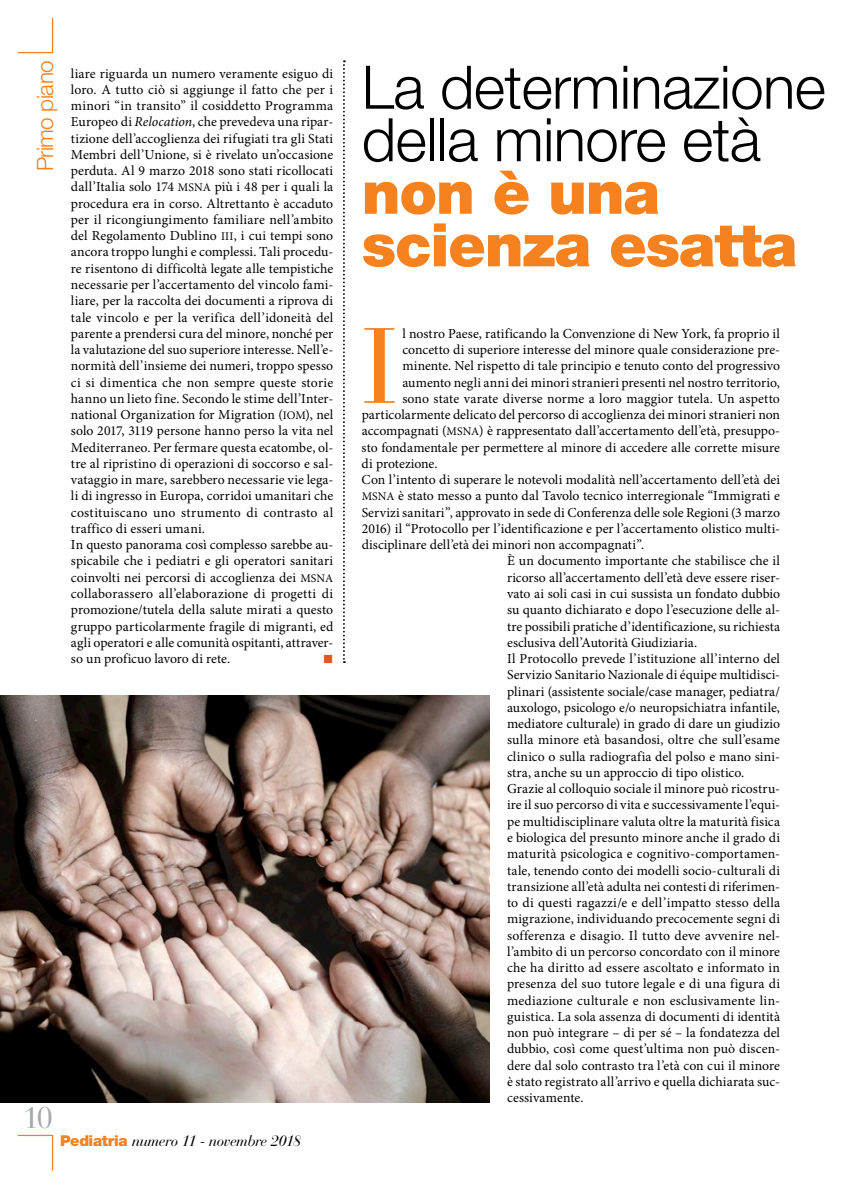
<style>
.page{position:relative;width:851px;height:1188px;background:#fff}
.page>*{position:absolute;margin:0;border:0;box-sizing:border-box;transform-origin:0 0}
.t1{font:106.12px "Bauer Bodoni";color:#f5811f}
.t2{font:300 60px/52.5px "Helvetica Neue";letter-spacing:-.01em;color:#000}
.t3{font:900 60px/52.5px "Helvetica Neue";letter-spacing:-.02em;color:#f5811f}
.t4{font:30px "Bauer Bodoni";color:#a6a9ac}
.t5{font:300 22.5px "Helvetica Neue";letter-spacing:-.025em;color:#f5811f}
.t6{font:italic 15px "Bauer Bodoni";letter-spacing:-.03em;color:#000}
.t7{font:13.75px/16.2px "Minion Pro";letter-spacing:.005em;color:#000}
.s1{font-style:italic}
.s2{font-size:11.75px}
.s3{font-family:"Helvetica Neue";font-weight:900;font-style:normal;color:#f5811f}
</style>
<div class="page">
<img style="left:0;top:695px;width:489px;height:407px">
<svg style="left:343px;top:60px;width:2px;height:602px"></svg>
<svg style="left:17px;top:1134px;width:37px;height:37px"></svg>
<svg style="left:17px;top:17px;width:37px;height:37px"></svg>
<h3 class="t5" style="left:31px;top:171px;width:113px;rotate:-90deg">Primo piano</h3>
<p class="t7" style="left:71px;top:65px;width:264px">liare riguarda un numero veramente esiguo di loro. A tutto ciò si aggiunge il fatto che per i minori “in transito” il cosiddetto Programma Europeo di <span class="s1">Relocation</span>, che prevedeva una ripar&shy;tizione dell’accoglienza dei rifugiati tra gli Stati Membri dell’Unione, si è rivelato un’occasione perduta. Al 9 marzo 2018 sono stati ricollocati dall’Italia solo 174 <span class="s2">MSNA</span> più i 48 per i quali la procedura era in corso. Altrettanto è accaduto per il ricongiungimento familiare nell’ambito del Regolamento Dublino <span class="s2">III</span>, i cui tempi sono ancora troppo lunghi e complessi. Tali procedu&shy;re risentono di difficoltà legate alle tempistiche necessarie per l’accertamento del vincolo fami&shy;liare, per la raccolta dei documenti a riprova di tale vincolo e per la verifica dell’idoneità del parente a prendersi cura del minore, nonché per la valutazione del suo superiore interesse. Nell’e&shy;normità dell’insieme dei numeri, troppo spesso ci si dimentica che non sempre queste storie hanno un lieto fine. Secondo le stime dell’Inter&shy;national Organization for Migration (<span class="s2">IOM</span>), nel solo 2017, 3119 persone hanno perso la vita nel Mediterraneo. Per fermare questa ecatombe, ol&shy;tre al ripristino di operazioni di soccorso e sal&shy;vataggio in mare, sarebbero necessarie vie lega&shy;li di ingresso in Europa, corridoi umanitari che costituiscano uno strumento di contrasto al traffico di esseri umani.<br>In questo panorama così complesso sarebbe au&shy;spicabile che i pediatri e gli operatori sanitari coinvolti nei percorsi di accoglienza dei <span class="s2">MSNA </span>collaborassero all’elaborazione di progetti di promozione/tutela della salute mirati a questo gruppo particolarmente fragile di migranti, ed agli operatori e alle comunità ospitanti, attraver&shy;so un proficuo lavoro di rete.</p>
<h3 class="t4" style="left:23px;top:1099px;width:32px">10</h3>
<p class="t6" style="left:60px;top:1130px;width:242px"><span class="s3">Pediatria</span> numero 11 - novembre 2018</p>
<h2 class="t2" style="left:361px;top:60px;width:465px">La determinazione della minore età</h2>
<h2 class="t3" style="left:361px;top:166px;width:437px">non è una scienza esatta</h2>
<h1 class="t1" style="left:361px;top:303px;width:37px">I</h1>
<p class="t7" style="left:402px;top:325px;width:379px">l nostro Paese, ratificando la Convenzione di New York, fa proprio il</p>
<p class="t7" style="left:402px;top:341px;width:379px">concetto di superiore interesse del minore quale considerazione pre-</p>
<p class="t7" style="left:402px;top:358px;width:379px">minente. Nel rispetto di tale principio e tenuto conto del progressivo</p>
<p class="t7" style="left:402px;top:374px;width:379px">aumento negli anni dei minori stranieri presenti nel nostro territorio,</p>
<p class="t7" style="left:402px;top:390px;width:379px">sono state varate diverse norme a loro maggior tutela. Un aspetto</p>
<p class="t7" style="left:361px;top:406px;width:420px">particolarmente delicato del percorso di accoglienza dei minori stranieri non</p>
<p class="t7" style="left:361px;top:423px;width:420px">accompagnati (<span class="s2">MSNA</span>) è rappresentato dall’accertamento dell’età, presuppo-</p>
<p class="t7" style="left:361px;top:439px;width:420px">sto fondamentale per permettere al minore di accedere alle corrette misure</p>
<p class="t7" style="left:361px;top:455px;width:77px">di protezione.</p>
<p class="t7" style="left:361px;top:471px;width:420px">Con l’intento di superare le notevoli modalità nell’accertamento dell’età dei</p>
<p class="t7" style="left:361px;top:488px;width:420px"><span class="s2">MSNA</span> è stato messo a punto dal Tavolo tecnico interregionale “Immigrati e</p>
<p class="t7" style="left:361px;top:504px;width:420px">Servizi sanitari”, approvato in sede di Conferenza delle sole Regioni (3 marzo</p>
<p class="t7" style="left:361px;top:520px;width:420px">2016) il “Protocollo per l’identificazione e per l’accertamento olistico multi-</p>
<p class="t7" style="left:361px;top:536px;width:284px">disciplinare dell’età dei minori non accompagnati”.</p>
<p class="t7" style="left:507px;top:553px;width:274px">È un documento importante che stabilisce che il</p>
<p class="t7" style="left:507px;top:569px;width:274px">ricorso all’accertamento dell’età deve essere riser-</p>
<p class="t7" style="left:507px;top:585px;width:274px">vato ai soli casi in cui sussista un fondato dubbio</p>
<p class="t7" style="left:507px;top:601px;width:274px">su quanto dichiarato e dopo l’esecuzione delle al-</p>
<p class="t7" style="left:507px;top:618px;width:274px">tre possibili pratiche d’identificazione, su richiesta</p>
<p class="t7" style="left:507px;top:634px;width:192px">esclusiva dell’Autorità Giudiziaria.</p>
<p class="t7" style="left:507px;top:650px;width:274px">Il Protocollo prevede l’istituzione all’interno del</p>
<p class="t7" style="left:507px;top:666px;width:274px">Servizio Sanitario Nazionale di équipe multidisci-</p>
<p class="t7" style="left:507px;top:683px;width:274px">plinari (assistente sociale/case manager, pediatra/</p>
<p class="t7" style="left:507px;top:699px;width:274px">auxologo, psicologo e/o neuropsichiatra infantile,</p>
<p class="t7" style="left:507px;top:715px;width:274px">mediatore culturale) in grado di dare un giudizio</p>
<p class="t7" style="left:507px;top:731px;width:274px">sulla minore età basandosi, oltre che sull’esame</p>
<p class="t7" style="left:507px;top:748px;width:274px">clinico o sulla radiografia del polso e mano sini-</p>
<p class="t7" style="left:507px;top:764px;width:239px">stra, anche su un approccio di tipo olistico.</p>
<p class="t7" style="left:507px;top:780px;width:274px">Grazie al colloquio sociale il minore può ricostru-</p>
<p class="t7" style="left:507px;top:796px;width:274px">ire il suo percorso di vita e successivamente l’equi-</p>
<p class="t7" style="left:507px;top:813px;width:274px">pe multidisciplinare valuta oltre la maturità fisica</p>
<p class="t7" style="left:507px;top:829px;width:274px">e biologica del presunto minore anche il grado di</p>
<p class="t7" style="left:507px;top:845px;width:274px">maturità psicologica e cognitivo-comportamen-</p>
<p class="t7" style="left:507px;top:861px;width:274px">tale, tenendo conto dei modelli socio-culturali di</p>
<p class="t7" style="left:507px;top:878px;width:274px">transizione all’età adulta nei contesti di riferimen-</p>
<p class="t7" style="left:507px;top:894px;width:274px">to di questi ragazzi/e e dell’impatto stesso della</p>
<p class="t7" style="left:507px;top:910px;width:274px">migrazione, individuando precocemente segni di</p>
<p class="t7" style="left:507px;top:926px;width:273px">sofferenza e disagio. Il tutto deve avvenire nel-</p>
<p class="t7" style="left:507px;top:943px;width:274px">l’ambito di un percorso concordato con il minore</p>
<p class="t7" style="left:507px;top:959px;width:274px">che ha diritto ad essere ascoltato e informato in</p>
<p class="t7" style="left:507px;top:975px;width:274px">presenza del suo tutore legale e di una figura di</p>
<p class="t7" style="left:507px;top:991px;width:274px">mediazione culturale e non esclusivamente lin-</p>
<p class="t7" style="left:507px;top:1008px;width:274px">guistica. La sola assenza di documenti di identità</p>
<p class="t7" style="left:507px;top:1024px;width:274px">non può integrare – di per sé – la fondatezza del</p>
<p class="t7" style="left:507px;top:1040px;width:274px">dubbio, così come quest’ultima non può discen-</p>
<p class="t7" style="left:507px;top:1056px;width:274px">dere dal solo contrasto tra l’età con cui il minore</p>
<p class="t7" style="left:507px;top:1073px;width:274px">è stato registrato all’arrivo e quella dichiarata suc-</p>
<p class="t7" style="left:507px;top:1089px;width:78px">cessivamente.</p>
</div>
